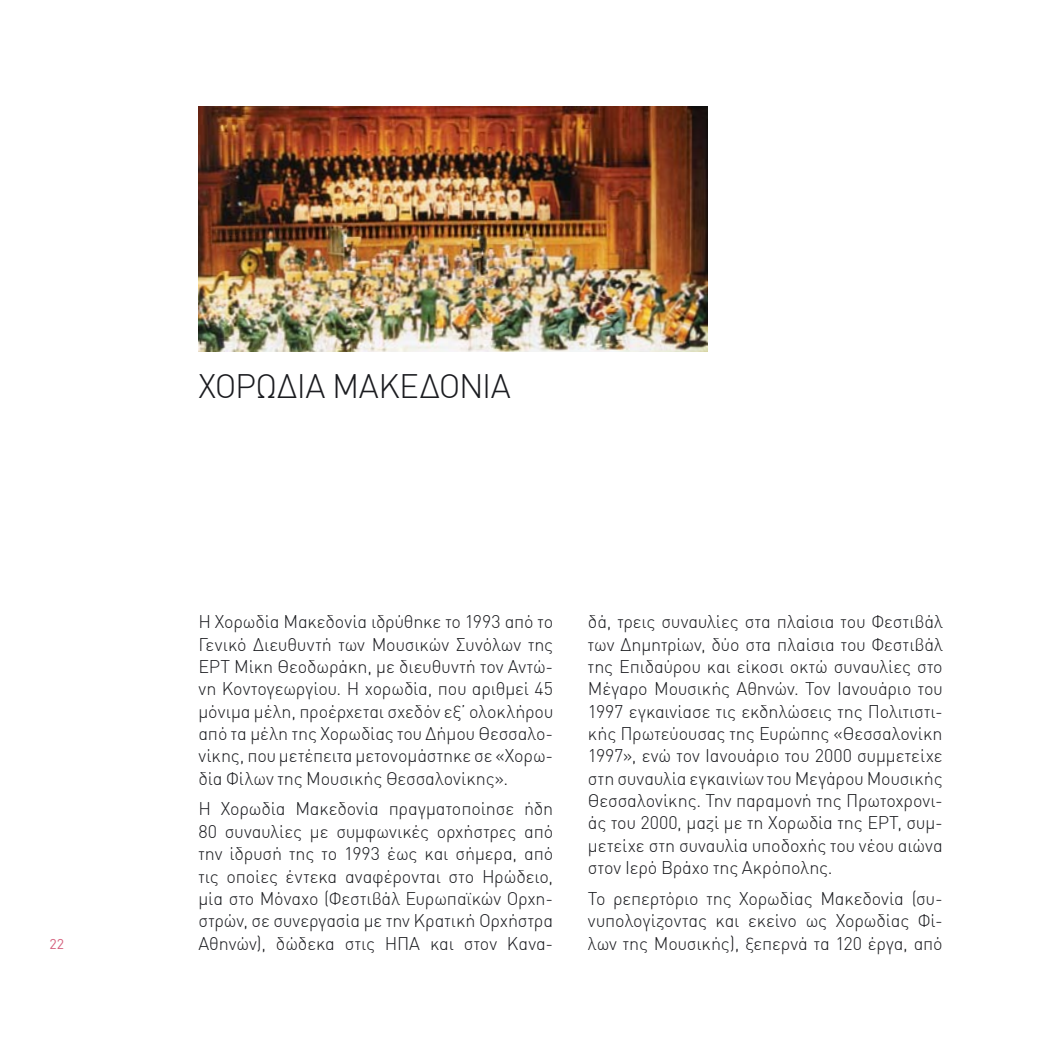
<style>
.page{position:relative;width:1042px;height:1042px;background:#fff}
.page>*{position:absolute;margin:0;border:0;box-sizing:border-box;transform-origin:0 0}
.t1{font:300 33.25px "DIN Greek";letter-spacing:-.015em;color:#1b1c20}
.t2{font:300 18.03px/22.4px "DIN Greek";letter-spacing:-.005em;color:#1b1c20;text-align:justify}
.t3{font:14px "DIN Greek";color:#d5617e}
</style>
<div class="page">
<img style="left:198px;top:107px;width:509px;height:244px">
<p class="t3" style="left:50px;top:936px;width:16px">22</p>
<h1 class="t1" style="left:198px;top:368px;width:314px">ΧΟΡΩΔΙΑ ΜΑΚΕΔΟΝΙΑ</h1>
<p class="t2" style="left:198px;top:611px;width:356px">Η Χορωδία Μακεδονία ιδρύθηκε το 1993 από το Γενικό Διευθυντή των Μουσικών Συνόλων της ΕΡΤ Μίκη Θεοδωράκη, με διευθυντή τον Αντώ&shy;νη Κοντογεωργίου. Η χορωδία, που αριθμεί 45 μόνιμα μέλη, προέρχεται σχεδόν εξ’ ολοκλήρου από τα μέλη της Χορωδίας του Δήμου Θεσσαλο&shy;νίκης, που μετέπειτα μετονομάστηκε σε «Χορω&shy;δία Φίλων της Μουσικής Θεσσαλονίκης».</p>
<p class="t2" style="left:198px;top:798px;width:356px">Η Χορωδία Μακεδονία πραγματοποίησε ήδη 80 συναυλίες με συμφωνικές ορχήστρες από την ίδρυσή της το 1993 έως και σήμερα, από τις οποίες έντεκα αναφέρονται στο Ηρώδειο, μία στο Μόναχο (Φεστιβάλ Ευρωπαϊκών Ορχη&shy;στρών, σε συνεργασία με την Κρατική Ορχήστρα Αθηνών), δώδεκα στις ΗΠΑ και στον Κανα-</p>
<p class="t2" style="left:588px;top:611px;width:356px">δά, τρεις συναυλίες στα πλαίσια του Φεστιβάλ των Δημητρίων, δύο στα πλαίσια του Φεστιβάλ της Επιδαύρου και είκοσι οκτώ συναυλίες στο Μέγαρο Μουσικής Αθηνών. Τον Ιανουάριο του 1997 εγκαινίασε τις εκδηλώσεις της Πολιτιστι&shy;κής Πρωτεύουσας της Ευρώπης «Θεσσαλονίκη 1997», ενώ τον Ιανουάριο του 2000 συμμετείχε στη συναυλία εγκαινίων του Μεγάρου Μουσικής Θεσσαλονίκης. Την παραμονή της Πρωτοχρονι&shy;άς του 2000, μαζί με τη Χορωδία της ΕΡΤ, συμ&shy;μετείχε στη συναυλία υποδοχής του νέου αιώνα στον Ιερό Βράχο της Ακρόπολης.</p>
<p class="t2" style="left:588px;top:887px;width:356px">Το ρεπερτόριο της Χορωδίας Μακεδονία (συ&shy;νυπολογίζοντας και εκείνο ως Χορωδίας Φί&shy;λων της Μουσικής), ξεπερνά τα 120 έργα, από</p>
</div>
